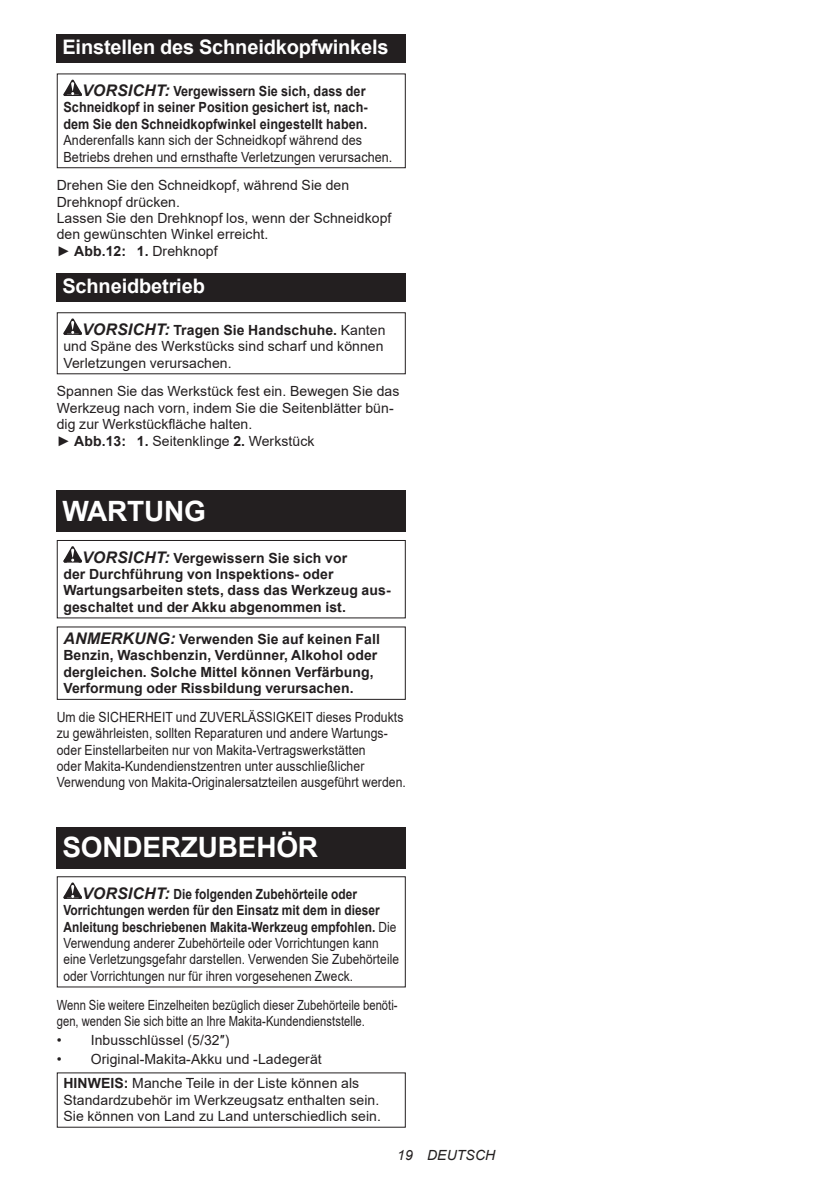
<style>
.page{position:relative;width:840px;height:1191px;background:#fff}
.page>*{position:absolute;margin:0;border:0;box-sizing:border-box;transform-origin:0 0}
.t1{font:700 28px "Arial";letter-spacing:-.01em;color:#fff}
.t2{font:700 20px "Arial";letter-spacing:-.01em;color:#fff}
.t3{font:14px/16.4px "Arial";letter-spacing:.005em;color:#231f20}
.t4{font:700 14px/16.4px "Arial";letter-spacing:.005em;color:#231f20}
.t5{font:14px/16.4px "Arial";letter-spacing:.005em;color:#231f20;scale:.85 1}
.t6{font:14px/16.4px "Arial";letter-spacing:.005em;color:#231f20;scale:.87 1}
.t7{font:700 14px/16.4px "Arial";letter-spacing:.005em;color:#231f20;scale:.9 1}
.t8{font:14px/16.4px "Arial";letter-spacing:.005em;color:#231f20;scale:.8 1}
.t9{font:14px/16.4px "Arial";letter-spacing:.005em;color:#231f20;scale:.9 1}
.t10{font:italic 14px "Arial";letter-spacing:.005em;color:#231f20}
.s1{font-style:italic;font-size:16px}
.s2{font-weight:700}
.s3{font-weight:700;font-style:italic;font-size:16px}
</style>
<div class="page">
<div style="left:57px;top:34px;width:348px;height:29px;background:#231f20"></div>
<svg style="left:63px;top:80px;width:19px;height:16px"></svg>
<div style="left:57px;top:73px;width:348px;height:95px;border:1px solid #231f20"></div>
<div style="left:57px;top:273px;width:348px;height:28px;background:#231f20"></div>
<svg style="left:63px;top:318px;width:19px;height:17px"></svg>
<div style="left:57px;top:312px;width:348px;height:62px;border:1px solid #231f20"></div>
<div style="left:57px;top:491px;width:348px;height:41px;background:#231f20"></div>
<svg style="left:63px;top:546px;width:19px;height:16px"></svg>
<div style="left:57px;top:540px;width:348px;height:78px;border:1px solid #231f20"></div>
<div style="left:57px;top:626px;width:348px;height:74px;border:1px solid #231f20"></div>
<div style="left:57px;top:827px;width:348px;height:41px;background:#231f20"></div>
<svg style="left:63px;top:882px;width:19px;height:17px"></svg>
<div style="left:57px;top:876px;width:348px;height:111px;border:1px solid #231f20"></div>
<h2 class="t2" style="left:62px;top:33px;width:327px">Einstellen des Schneidkopfwinkels</h2>
<p class="t7" style="left:63px;top:83px;width:339px;text-indent:19px"><span class="s1">VORSICHT:</span> Vergewissern Sie sich, dass der<br>Schneidkopf in seiner Position gesichert ist, nach&shy;dem Sie den Schneidkopfwinkel eingestellt haben.</p>
<p class="t9" style="left:63px;top:132px;width:367px">Anderenfalls kann sich der Schneidkopf während des<br>Betriebs drehen und ernsthafte Verletzungen verursachen.</p>
<p class="t3" style="left:57px;top:177px;width:336px">Drehen Sie den Schneidkopf, während Sie den Drehknopf drücken.<br>Lassen Sie den Drehknopf los, wenn der Schneidkopf den gewünschten Winkel erreicht.<br>► <span class="s2">Abb.12: 1.</span> Drehknopf</p>
<h2 class="t2" style="left:62px;top:272px;width:144px">Schneidbetrieb</h2>
<p class="t3" style="left:63px;top:322px;width:323px;text-indent:19px"><span class="s3">VORSICHT:</span> <span class="s2">Tragen Sie Handschuhe.</span> Kanten und Späne des Werkstücks sind scharf und können<br>Verletzungen verursachen.</p>
<p class="t3" style="left:57px;top:383px;width:344px">Spannen Sie das Werkstück fest ein. Bewegen Sie das Werkzeug nach vorn, indem Sie die Seitenblätter bün&shy;dig zur Werkstückfläche halten.<br>► <span class="s2">Abb.13: 1.</span> Seitenklinge <span class="s2">2.</span> Werkstück</p>
<h1 class="t1" style="left:62px;top:491px;width:145px">WARTUNG</h1>
<p class="t4" style="left:63px;top:549px;width:328px;text-indent:19px"><span class="s1">VORSICHT:</span> Vergewissern Sie sich vor<br>der Durchführung von Inspektions- oder Wartungsarbeiten stets, dass das Werkzeug aus&shy;geschaltet und der Akku abgenommen ist.</p>
<p class="t4" style="left:63px;top:631px;width:318px"><span class="s1">ANMERKUNG:</span> Verwenden Sie auf keinen Fall Benzin, Waschbenzin, Verdünner, Alkohol oder dergleichen. Solche Mittel können Verfärbung, Verformung oder Rissbildung verursachen.</p>
<p class="t6" style="left:57px;top:708px;width:403px">Um die SICHERHEIT und ZUVERLÄSSIGKEIT dieses Produkts zu gewährleisten, sollten Reparaturen und andere Wartungs&shy;oder Einstellarbeiten nur von Makita-Vertragswerkstätten<br>oder Makita-Kundendienstzentren unter ausschließlicher Verwendung von Makita-Originalersatzteilen ausgeführt werden.</p>
<h1 class="t1" style="left:62px;top:827px;width:257px">SONDERZUBEHÖR</h1>
<p class="t5" style="left:63px;top:885px;width:396px;text-indent:19px"><span class="s3">VORSICHT:</span> <span class="s2">Die folgenden Zubehörteile oder Vorrichtungen werden für den Einsatz mit dem in dieser Anleitung beschriebenen Makita-Werkzeug empfohlen.</span> Die Verwendung anderer Zubehörteile oder Vorrichtungen kann eine Verletzungsgefahr darstellen. Verwenden Sie Zubehörteile oder Vorrichtungen nur für ihren vorgesehenen Zweck.</p>
<p class="t8" style="left:57px;top:996px;width:427px">Wenn Sie weitere Einzelheiten bezüglich dieser Zubehörteile benöti&shy;gen, wenden Sie sich bitte an Ihre Makita-Kundendienststelle.</p>
<p class="t3" style="left:57px;top:1032px;width:174px">• Inbusschlüssel (5/32″)</p>
<p class="t3" style="left:63px;top:1047px;width:297px;line-height:23.8px;text-indent:-7px">• Original-Makita-Akku und -Ladegerät<br><span class="s2">HINWEIS:</span> Manche Teile in der Liste können als</p>
<p class="t3" style="left:63px;top:1091px;width:319px">Standardzubehör im Werkzeugsatz enthalten sein.<br>Sie können von Land zu Land unterschiedlich sein.</p>
<p class="t10" style="left:397px;top:1146px;width:99px">19 DEUTSCH</p>
</div>
